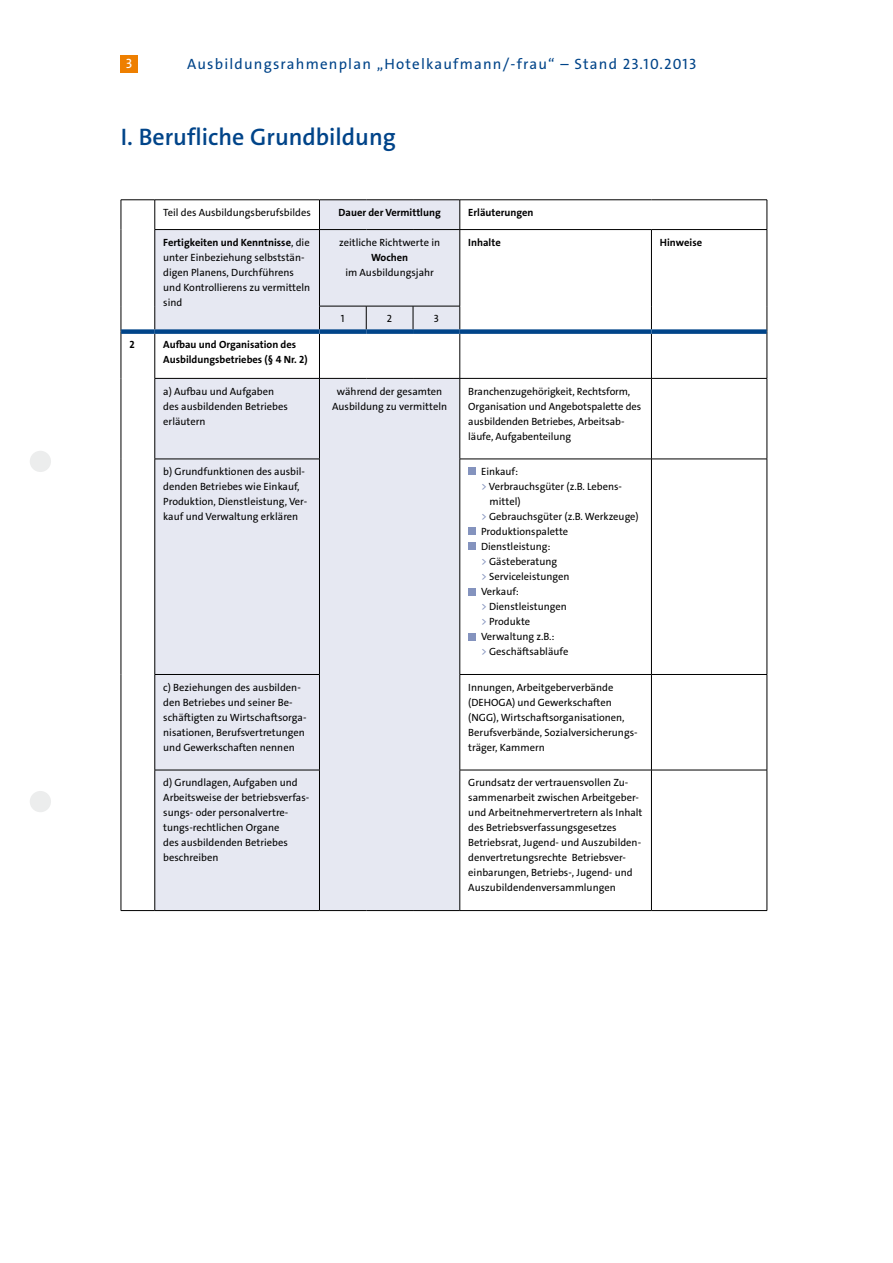
<style>
.page{position:relative;width:893px;height:1263px;background:#fff}
.page>*{position:absolute;margin:0;border:0;box-sizing:border-box;transform-origin:0 0}
.t1{font:600 24px "The Sans Os F";color:#004489}
.t2{font:15px "The Sans Os F";letter-spacing:.08em;color:#004489}
.t3{font:13.5px "The Sans Os F";color:#fff}
.t4{font:10.5px/15px "The Sans Os F";color:#000}
.t5{font:700 10.5px/15px "The Sans Os F";color:#000}
.s1{font-weight:700}
.s2{color:#8493be}
</style>
<div class="page">
<div style="left:30px;top:451px;width:21px;height:21px;background:#eceded;border-radius:50%"></div>
<div style="left:30px;top:791px;width:21px;height:21px;background:#eceded;border-radius:50%"></div>
<div style="left:121px;top:55px;width:17px;height:17px;background:#ee7f00"></div>
<svg style="left:156px;top:334px;width:304px;height:576px;background:#e7e8f2"></svg>
<hr style="left:121px;top:200px;width:34px;height:1px;background:#000">
<hr style="left:121px;top:200px;width:1px;height:30px;background:#000">
<hr style="left:460px;top:200px;width:191px;height:1px;background:#000">
<hr style="left:651px;top:200px;width:116px;height:1px;background:#000">
<svg style="left:767px;top:200px;width:1px;height:29px"></svg>
<hr style="left:121px;top:230px;width:1px;height:76px;background:#000">
<hr style="left:460px;top:229px;width:191px;height:1px;background:#000">
<hr style="left:651px;top:229px;width:116px;height:1px;background:#000">
<hr style="left:651px;top:230px;width:1px;height:76px;background:#000">
<hr style="left:767px;top:230px;width:1px;height:76px;background:#000">
<svg style="left:121px;top:306px;width:1px;height:23px"></svg>
<svg style="left:155px;top:200px;width:306px;height:129px;background:#e4e5ee"></svg>
<svg style="left:651px;top:306px;width:1px;height:23px"></svg>
<svg style="left:767px;top:306px;width:1px;height:26px"></svg>
<hr style="left:121px;top:332px;width:1px;height:46px;background:#000">
<hr style="left:155px;top:334px;width:1px;height:44px;background:#000">
<hr style="left:319px;top:334px;width:1px;height:44px;background:#000">
<hr style="left:460px;top:334px;width:1px;height:44px;background:#000">
<hr style="left:651px;top:334px;width:1px;height:44px;background:#000">
<hr style="left:767px;top:332px;width:1px;height:46px;background:#000">
<hr style="left:121px;top:378px;width:1px;height:81px;background:#000">
<hr style="left:121px;top:459px;width:1px;height:215px;background:#000">
<hr style="left:121px;top:674px;width:1px;height:96px;background:#000">
<hr style="left:121px;top:770px;width:1px;height:140px;background:#000">
<hr style="left:155px;top:378px;width:164px;height:1px;background:#000">
<hr style="left:155px;top:379px;width:1px;height:80px;background:#000">
<hr style="left:319px;top:378px;width:47px;height:1px;background:#000">
<hr style="left:319px;top:379px;width:1px;height:80px;background:#000">
<hr style="left:366px;top:378px;width:47px;height:1px;background:#000">
<hr style="left:413px;top:378px;width:47px;height:1px;background:#000">
<hr style="left:319px;top:910px;width:47px;height:1px;background:#000">
<hr style="left:366px;top:910px;width:47px;height:1px;background:#000">
<hr style="left:413px;top:910px;width:47px;height:1px;background:#000">
<hr style="left:460px;top:378px;width:191px;height:1px;background:#000">
<hr style="left:460px;top:379px;width:1px;height:80px;background:#000">
<hr style="left:651px;top:378px;width:116px;height:1px;background:#000">
<hr style="left:651px;top:379px;width:1px;height:80px;background:#000">
<hr style="left:767px;top:379px;width:1px;height:80px;background:#000">
<hr style="left:155px;top:459px;width:165px;height:1px;background:#000">
<hr style="left:155px;top:459px;width:1px;height:215px;background:#000">
<hr style="left:319px;top:459px;width:1px;height:215px;background:#000">
<hr style="left:460px;top:459px;width:191px;height:1px;background:#000">
<hr style="left:460px;top:459px;width:1px;height:215px;background:#000">
<hr style="left:651px;top:459px;width:116px;height:1px;background:#000">
<hr style="left:651px;top:459px;width:1px;height:215px;background:#000">
<hr style="left:767px;top:459px;width:1px;height:215px;background:#000">
<hr style="left:155px;top:674px;width:165px;height:1px;background:#000">
<hr style="left:155px;top:675px;width:1px;height:95px;background:#000">
<hr style="left:319px;top:675px;width:1px;height:95px;background:#000">
<hr style="left:460px;top:674px;width:191px;height:1px;background:#000">
<hr style="left:460px;top:675px;width:1px;height:95px;background:#000">
<hr style="left:651px;top:674px;width:116px;height:1px;background:#000">
<hr style="left:651px;top:675px;width:1px;height:95px;background:#000">
<hr style="left:767px;top:675px;width:1px;height:95px;background:#000">
<hr style="left:155px;top:770px;width:165px;height:1px;background:#000">
<hr style="left:155px;top:770px;width:1px;height:140px;background:#000">
<hr style="left:319px;top:770px;width:1px;height:140px;background:#000">
<hr style="left:460px;top:770px;width:191px;height:1px;background:#000">
<hr style="left:460px;top:770px;width:1px;height:140px;background:#000">
<hr style="left:651px;top:770px;width:116px;height:1px;background:#000">
<hr style="left:651px;top:770px;width:1px;height:140px;background:#000">
<hr style="left:767px;top:770px;width:1px;height:140px;background:#000">
<hr style="left:121px;top:910px;width:34px;height:1px;background:#000">
<hr style="left:155px;top:910px;width:164px;height:1px;background:#000">
<hr style="left:460px;top:910px;width:191px;height:1px;background:#000">
<hr style="left:651px;top:910px;width:116px;height:1px;background:#000">
<div style="left:460px;top:329px;width:191px;height:5px;background:#004489"></div>
<div style="left:651px;top:329px;width:116px;height:5px;background:#004489"></div>
<div style="left:121px;top:329px;width:34px;height:5px;background:#004489"></div>
<div style="left:155px;top:329px;width:164px;height:5px;background:#004489"></div>
<div style="left:319px;top:329px;width:47px;height:5px;background:#004489"></div>
<div style="left:366px;top:329px;width:47px;height:5px;background:#004489"></div>
<div style="left:413px;top:329px;width:47px;height:5px;background:#004489"></div>
<div style="left:468px;top:468px;width:8px;height:7px;background:#8493be"></div>
<div style="left:468px;top:528px;width:8px;height:7px;background:#8493be"></div>
<div style="left:468px;top:543px;width:8px;height:7px;background:#8493be"></div>
<div style="left:468px;top:588px;width:8px;height:7px;background:#8493be"></div>
<div style="left:468px;top:633px;width:8px;height:7px;background:#8493be"></div>
<p class="t3" style="left:126px;top:55px;width:8px">3</p>
<h2 class="t2" style="left:187px;top:55px;width:511px">Ausbildungsrahmenplan „Hotelkaufmann/-frau“ – Stand 23.10.2013</h2>
<h1 class="t1" style="left:121px;top:122px;width:277px">I. Berufliche Grundbildung</h1>
<p class="t4" style="left:163px;top:205px;width:149px">Teil des Ausbildungsberufsbildes</p>
<p class="t5" style="left:338px;top:205px;width:104px">Dauer der Vermittlung</p>
<p class="t5" style="left:468px;top:205px;width:67px">Erläuterungen</p>
<p class="t4" style="left:163px;top:235px;width:148px"><span class="s1">Fertigkeiten und Kenntnisse</span>, die unter Einbeziehung selbststän&shy;digen Planens, Durchführens und Kontrollierens zu vermitteln sind</p>
<p class="t4" style="left:339px;top:235px;width:102px">zeitliche Richtwerte in</p>
<p class="t5" style="left:468px;top:235px;width:34px">Inhalte</p>
<p class="t5" style="left:660px;top:235px;width:44px">Hinweise</p>
<p class="t5" style="left:371px;top:250px;width:39px">Wochen</p>
<p class="t4" style="left:345px;top:265px;width:90px">im Ausbildungsjahr</p>
<p class="t4" style="left:341px;top:311px;width:5px">1</p>
<p class="t4" style="left:387px;top:311px;width:7px">2</p>
<p class="t4" style="left:434px;top:311px;width:7px">3</p>
<p class="t5" style="left:129px;top:337px;width:7px">2</p>
<p class="t5" style="left:163px;top:337px;width:146px">Aufbau und Organisation des<br>Ausbildungsbetriebes (§ 4 Nr. 2)</p>
<p class="t4" style="left:163px;top:384px;width:126px">a) Aufbau und Aufgaben des ausbildenden Betriebes erläutern</p>
<p class="t4" style="left:332px;top:384px;width:116px;text-align:center">während der gesamten<br>Ausbildung zu vermitteln</p>
<p class="t4" style="left:468px;top:384px;width:174px">Branchenzugehörigkeit, Rechtsform, Organisation und Angebotspalette des ausbildenden Betriebes, Arbeitsab&shy;läufe, Aufgabenteilung</p>
<p class="t4" style="left:163px;top:464px;width:145px">b) Grundfunktionen des ausbil&shy;denden Betriebes wie Einkauf,<br>Produktion, Dienstleistung, Ver&shy;kauf und Verwaltung erklären</p>
<p class="t4" style="left:481px;top:464px;width:38px">Einkauf:</p>
<p class="t4" style="left:481px;top:479px;width:143px"><span class="s2">&gt;</span> Verbrauchsgüter (z.B. Lebens-</p>
<p class="t4" style="left:490px;top:494px;width:33px">mittel)</p>
<p class="t4" style="left:481px;top:509px;width:159px"><span class="s2">&gt;</span> Gebrauchsgüter (z.B. Werkzeuge)</p>
<p class="t4" style="left:481px;top:524px;width:89px">Produktionspalette</p>
<p class="t4" style="left:481px;top:539px;width:71px">Dienstleistung:</p>
<p class="t4" style="left:481px;top:554px;width:78px"><span class="s2">&gt;</span> Gästeberatung</p>
<p class="t4" style="left:481px;top:569px;width:90px"><span class="s2">&gt;</span> Serviceleistungen</p>
<p class="t4" style="left:481px;top:584px;width:39px">Verkauf:</p>
<p class="t4" style="left:481px;top:599px;width:87px"><span class="s2">&gt;</span> Dienstleistungen</p>
<p class="t4" style="left:481px;top:614px;width:51px"><span class="s2">&gt;</span> Produkte</p>
<p class="t4" style="left:481px;top:629px;width:75px">Verwaltung z.B.:</p>
<p class="t4" style="left:481px;top:644px;width:89px"><span class="s2">&gt;</span> Geschäftsabläufe</p>
<p class="t4" style="left:163px;top:680px;width:145px">c) Beziehungen des ausbilden&shy;den Betriebes und seiner Be&shy;schäftigten zu Wirtschaftsorga&shy;nisationen, Berufsvertretungen und Gewerkschaften nennen</p>
<p class="t4" style="left:468px;top:680px;width:171px">Innungen, Arbeitgeberverbände (DEHOGA) und Gewerkschaften (NGG), Wirtschaftsorganisationen,<br>Berufsverbände, Sozialversicherungs&shy;träger, Kammern</p>
<p class="t4" style="left:163px;top:775px;width:148px">d) Grundlagen, Aufgaben und<br>Arbeitsweise der betriebsverfas&shy;sungs- oder personalvertre&shy;tungs-rechtlichen Organe<br>des ausbildenden Betriebes beschreiben</p>
<p class="t4" style="left:468px;top:775px;width:176px">Grundsatz der vertrauensvollen Zu&shy;sammenarbeit zwischen Arbeitgeber&shy;und Arbeitnehmervertretern als Inhalt des Betriebsverfassungsgesetzes Betriebsrat, Jugend- und Auszubilden&shy;denvertretungsrechte Betriebsver&shy;einbarungen, Betriebs-, Jugend- und Auszubildendenversammlungen</p>
</div>
